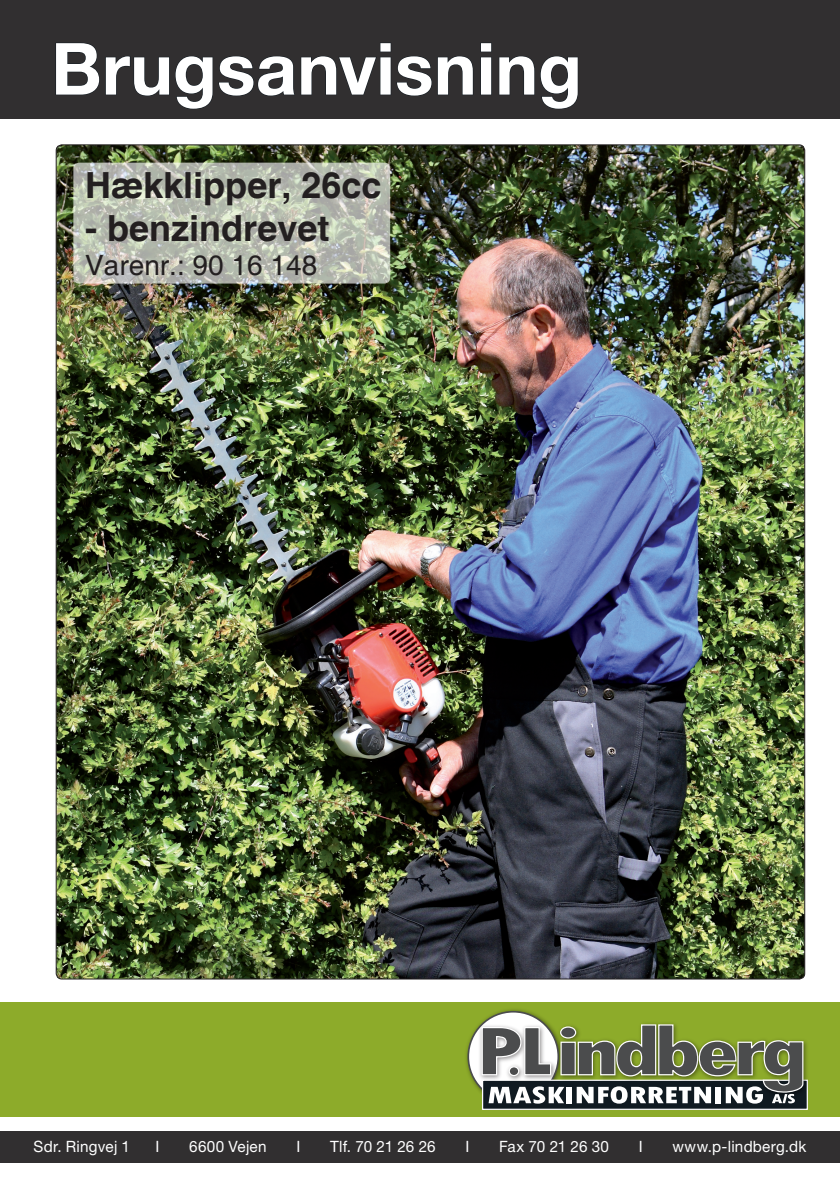
<style>
.page{position:relative;width:840px;height:1191px;background:#fff}
.page>*{position:absolute;margin:0;border:0;box-sizing:border-box;transform-origin:0 0}
.Brødtekst_fed{font:700 72px "Helvetica Neue";color:#fff}
.Overskrift{font:700 36px "Helvetica";color:#231f20}
.Overskrift-2{font:28px "Helvetica";color:#231f20}
.t1{font:15.6px "Helvetica Neue";letter-spacing:.015em;color:#fff}
.t2{font:15.6px "Helvetica Neue";letter-spacing:-.005em;color:#fff}
</style>
<div class="page">
<div style="left:0;top:1002px;width:839px;height:115px;background:#8dab2a"></div>
<img style="left:466px;top:1009px;width:81px;height:82px">
<svg style="left:468px;top:1011px;width:90px;height:90px"></svg>
<div style="left:482px;top:1080px;width:324px;height:29px;background:#101a21"></div>
<div style="left:481px;top:1079px;width:326px;height:31px;border:1px solid #fff"></div>
<img style="left:476px;top:1022px;width:43px;height:60px">
<img style="left:803px;top:1041px;width:5px;height:59px">
<svg style="left:480px;top:1023px;width:323px;height:80px"></svg>
<div style="left:0;top:1130px;width:839px;height:32px;background:#312f30"></div>
<div style="left:0;top:0;width:839px;height:119px;background:#312f30"></div>
<svg style="left:55px;top:42px;width:418px;height:67px"></svg>
<svg style="left:480px;top:42px;width:12px;height:53px"></svg>
<svg style="left:499px;top:56px;width:79px;height:53px"></svg>
<img style="left:56px;top:145px;width:748px;height:834px;border-radius:6px">
<svg style="left:73px;top:163px;width:317px;height:120px;background:#bdc2b5"></svg>
<p class="Brødtekst_fed" style="left:51px;top:24px;width:532px">Brugsanvisning</p>
<p class="Overskrift" style="left:57px;top:149px;width:172px">Overskrift</p>
<p class="Overskrift" style="left:85px;top:163px;width:298px">Hækklipper, 26cc</p>
<p class="Overskrift" style="left:85px;top:206px;width:246px">- benzindrevet</p>
<p class="Overskrift-2" style="left:85px;top:248px;width:233px">Varenr.: 90 16 148</p>
<p class="t1" style="left:34px;top:1137px;width:98px">Sdr. Ringvej 1</p>
<p class="t1" style="left:155px;top:1137px;width:5px">I</p>
<p class="t1" style="left:189px;top:1137px;width:79px">6600 Vejen</p>
<p class="t1" style="left:296px;top:1137px;width:5px">I</p>
<p class="t1" style="left:330px;top:1137px;width:107px">Tlf. 70 21 26 26</p>
<p class="t1" style="left:465px;top:1137px;width:5px">I</p>
<p class="t2" style="left:498px;top:1137px;width:111px">Fax 70 21 26 30</p>
<p class="t1" style="left:638px;top:1137px;width:5px">I</p>
<p class="t1" style="left:672px;top:1137px;width:135px">www.p-lindberg.dk</p>
</div>
